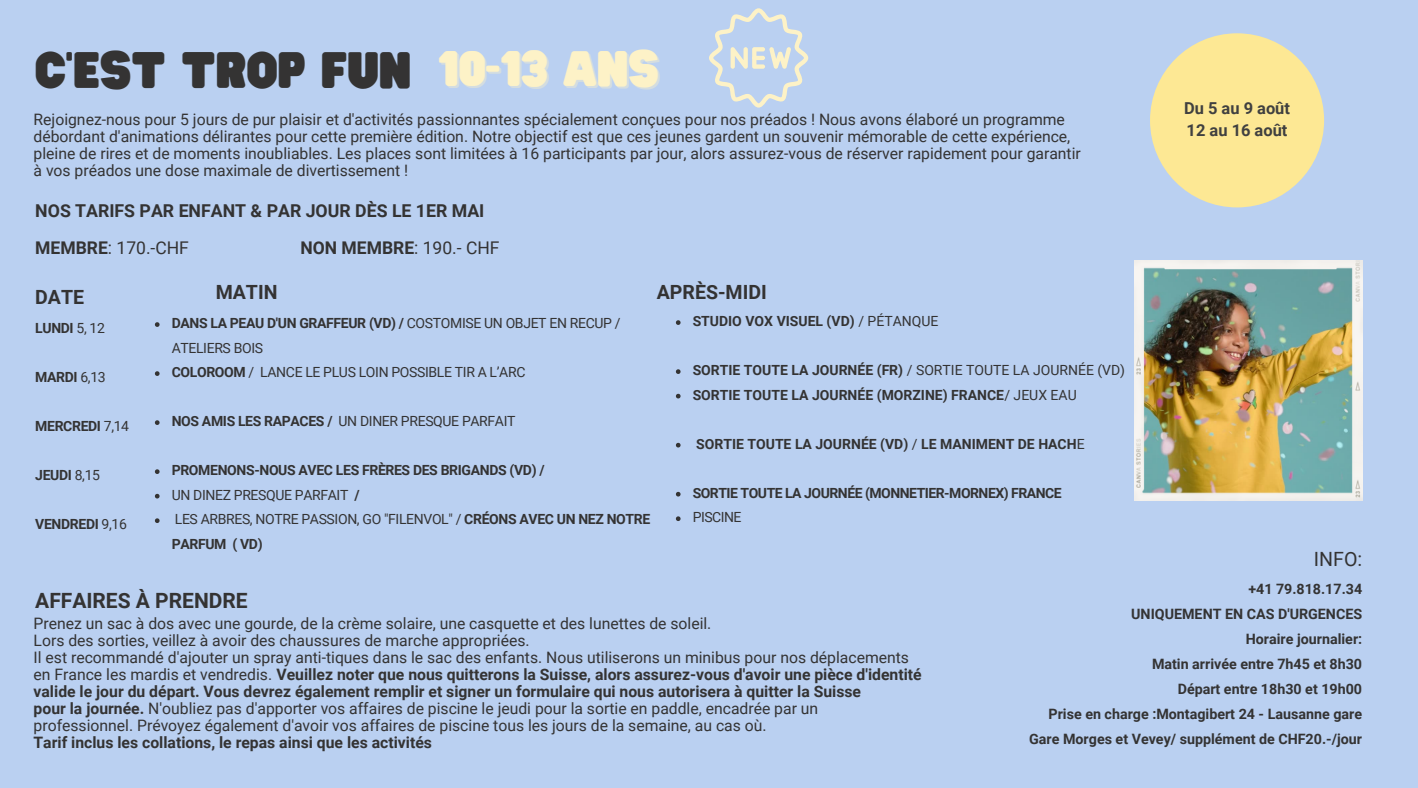
<style>
.page{position:relative;width:1418px;height:788px;background:#fff}
.page>*{position:absolute;margin:0;border:0;box-sizing:border-box;transform-origin:0 0}
.t1{font:44.98px "Hitand Run";color:#343333}
.t2{font:43.75px "Hitand Run";color:#fdf2c7}
.t3{font:700 21px "Roboto";color:#343333}
.t4{font:700 19.6px "Roboto";color:#343333}
.t5{font:19.6px "Roboto";color:#343333}
.t6{font:700 17.68px "Roboto";color:#343333}
.t7{font:700 17.5px "Roboto";color:#343333}
.t8{font:17.5px "Roboto";color:#343333}
.t9{font:700 16.45px/22.4px "Roboto";color:#404040}
.t10{font:15.75px/17.2px "Roboto";color:#343333}
.t11{font:700 15.75px "Roboto";color:#343333}
.t12{font:700 14.35px/25px "Roboto";color:#343333;text-align:right}
.t13{font:700 14px/24.5px "Roboto";letter-spacing:-.025em;color:#343333}
.t14{font:14px/24.5px "Roboto";letter-spacing:-.025em;color:#343333}
.t15{font:700 14px "Roboto";color:#343333}
.t16{font:14px "Roboto";color:#343333}
.s1{font-weight:700}
.s2{font-weight:400}
</style>
<div class="page">
<div style="left:0;top:0;width:1418px;height:787px;background:#bad0f1"></div>
<img style="left:1134px;top:260px;width:228px;height:240px">
<div style="left:1150px;top:33px;width:174px;height:174px;background:#fde894;border-radius:50%"></div>
<svg style="left:709px;top:8px;width:99px;height:100px"></svg>
<svg style="left:676px;top:320px;width:4px;height:5px"></svg>
<svg style="left:676px;top:369px;width:4px;height:5px"></svg>
<svg style="left:676px;top:394px;width:4px;height:4px"></svg>
<svg style="left:676px;top:443px;width:4px;height:4px"></svg>
<svg style="left:676px;top:492px;width:4px;height:4px"></svg>
<svg style="left:676px;top:516px;width:4px;height:5px"></svg>
<svg style="left:155px;top:322px;width:5px;height:5px"></svg>
<svg style="left:155px;top:371px;width:5px;height:5px"></svg>
<svg style="left:155px;top:420px;width:5px;height:5px"></svg>
<svg style="left:155px;top:469px;width:5px;height:5px"></svg>
<svg style="left:155px;top:494px;width:5px;height:4px"></svg>
<svg style="left:155px;top:518px;width:5px;height:5px"></svg>
<h1 class="t1" style="left:35px;top:45px;width:377px">C’EST TROP FUN</h1>
<h1 class="t2" style="left:438px;top:45px;width:222px">10-13 ANS</h1>
<p class="t10" style="left:34px;top:111px;width:1048px">Rejoignez-nous pour 5 jours de pur plaisir et d'activités passionnantes spécialement conçues pour nos préados ! Nous avons élaboré un programme débordant d'animations délirantes pour cette première édition. Notre objectif est que ces jeunes gardent un souvenir mémorable de cette expérience, pleine de rires et de moments inoubliables. Les places sont limitées à 16 participants par jour, alors assurez-vous de réserver rapidement pour garantir à vos préados une dose maximale de divertissement !</p>
<p class="t6" style="left:35px;top:200px;width:450px">NOS TARIFS PAR ENFANT &amp; PAR JOUR DÈS LE 1ER MAI</p>
<p class="t8" style="left:35px;top:238px;width:155px"><span class="s1">MEMBRE</span>: 170.-CHF</p>
<p class="t7" style="left:300px;top:238px;width:201px">NON MEMBRE<span class="s2">: 190.- CHF</span></p>
<p class="t4" style="left:35px;top:286px;width:50px">DATE</p>
<p class="t4" style="left:216px;top:281px;width:63px">MATIN</p>
<p class="t4" style="left:657px;top:281px;width:112px">APRÈS-MIDI</p>
<p class="t9" style="left:1184px;top:97px;width:107px">Du 5 au 9 août<br>12 au 16 août</p>
<p class="t15" style="left:692px;top:313px;width:247px">STUDIO VOX VISUEL (VD) <span class="s2">/ PÉTANQUE</span></p>
<p class="t16" style="left:692px;top:362px;width:434px"><span class="s1">SORTIE TOUTE LA JOURNÉE (FR)</span> / SORTIE TOUTE LA JOURNÉE (VD)</p>
<p class="t15" style="left:692px;top:386px;width:385px">SORTIE TOUTE LA JOURNÉE (MORZINE) FRANCE<span class="s2">/ JEUX EAU</span></p>
<p class="t15" style="left:696px;top:435px;width:390px">SORTIE TOUTE LA JOURNÉE (VD) <span class="s2">/</span> LE MANIMENT DE HACH<span class="s2">E</span></p>
<p class="t13" style="left:692px;top:480px;width:370px">SORTIE TOUTE LA JOURNÉE (MONNETIER-MORNEX) FRANCE</p>
<p class="t14" style="left:692px;top:505px;width:50px">PISCINE</p>
<h6 class="t14" style="left:172px;top:311px;width:450px"><span class="s1">DANS LA PEAU D'UN GRAFFEUR (VD) /</span> COSTOMISE UN OBJET EN RECUP /<br>ATELIERS BOIS</h6>
<p class="t14" style="left:172px;top:360px;width:355px"><span class="s1">COLOROOM</span> / LANCE LE PLUS LOIN POSSIBLE TIR A L’ARC</p>
<p class="t14" style="left:172px;top:409px;width:345px"><span class="s1">NOS AMIS LES RAPACES /</span> UN DINER PRESQUE PARFAIT</p>
<h6 class="t13" style="left:172px;top:458px;width:480px">PROMENONS-NOUS AVEC LES FRÈRES DES BRIGANDS (VD) /<br><span class="s2">UN DINEZ PRESQUE PARFAIT</span> /<br><span class="s2">LES ARBRES, NOTRE PASSION, GO "FILENVOL" /</span> CRÉONS AVEC UN NEZ NOTRE PARFUM ( VD)</h6>
<p class="t13" style="left:35px;top:316px;width:71px">LUNDI <span class="s2">5, 12</span></p>
<h5 class="t13" style="left:35px;top:365px;width:72px">MARDI <span class="s2">6,13</span></h5>
<h4 class="t13" style="left:35px;top:414px;width:95px">MERCREDI <span class="s2">7,14</span></h4>
<h4 class="t13" style="left:35px;top:463px;width:66px">JEUDI <span class="s2">8,15</span></h4>
<p class="t13" style="left:35px;top:512px;width:93px">VENDREDI <span class="s2">9,16</span></p>
<p class="t5" style="left:1314px;top:547px;width:50px">INFO:</p>
<p class="t12" style="left:1048px;top:576px;width:315px">+41 79.818.17.34<br>UNIQUEMENT EN CAS D'URGENCES<br>Horaire journalier:<br>Matin arrivée entre 7h45 et 8h30<br>Départ entre 18h30 et 19h00<br>Prise en charge :Montagibert 24 - Lausanne gare</p>
<p class="t12" style="left:1029px;top:726px;width:334px">Gare Morges et Vevey/ supplément de CHF20.-/jour</p>
<p class="t3" style="left:35px;top:588px;width:214px">AFFAIRES À PRENDRE</p>
<p class="t10" style="left:34px;top:614px;width:889px">Prenez un sac à dos avec une gourde, de la crème solaire, une casquette et des lunettes de soleil.<br>Lors des sorties, veillez à avoir des chaussures de marche appropriées.<br>Il est recommandé d'ajouter un spray anti-tiques dans le sac des enfants. Nous utiliserons un minibus pour nos déplacements en France les mardis et vendredis. <span class="s1">Veuillez noter que nous quitterons la Suisse, alors assurez-vous d'avoir une pièce d'identité valide le jour du départ. Vous devrez également remplir et signer un formulaire qui nous autorisera à quitter la Suisse<br>pour la journée.</span> N'oubliez pas d'apporter vos affaires de piscine le jeudi pour la sortie en paddle, encadrée par un professionnel. Prévoyez également d'avoir vos affaires de piscine tous les jours de la semaine, au cas où.</p>
<p class="t11" style="left:34px;top:733px;width:400px">Tarif inclus les collations, le repas ainsi que les activités</p>
</div>
